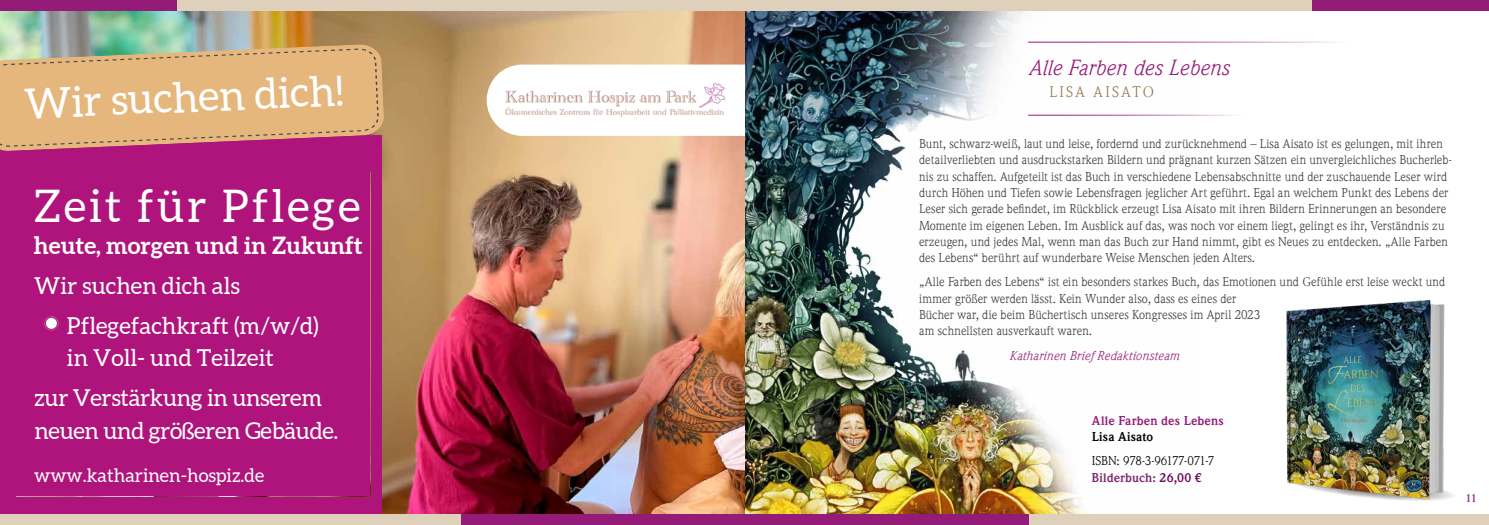
<style>
.page{position:relative;width:1489px;height:525px;background:#fff}
.page>*{position:absolute;margin:0;border:0;box-sizing:border-box;transform-origin:0 0}
.t1{font:48.25px "Aleo";letter-spacing:.065em;color:#fff}
.t2{font:44.88px "Aleo";letter-spacing:.065em;color:#fff}
.t3{font:42px "Aleo";color:#fff}
.t4{font:39px "Aleo";color:#fff}
.t5{font:700 25.38px "Aleo";color:#fff}
.t6{font:25px/42.6px "Aleo";letter-spacing:-.005em;color:#fff}
.t7{font:700 23.62px "Aleo";color:#fff}
.t8{font:23.25px/39.6px "Aleo";letter-spacing:-.005em;color:#fff}
.t9{font:italic 21.25px "Weidemann LT";letter-spacing:.005em;color:#951b79}
.t10{font:18.62px "Aleo";color:#fff}
.t11{font:15px "Weidemann LT";letter-spacing:.155em;color:#937951}
.t12{font:12.5px/16.2px "Weidemann LT";letter-spacing:.005em;color:#3b3b3a}
.t13{font:12.5px/16.2px "Weidemann LT";letter-spacing:-.02em;color:#000}
.t14{font:italic 12.5px "Weidemann LT";letter-spacing:.015em;color:#951b79}
.t15{font:700 12.5px "Weidemann LT";letter-spacing:.01em;color:#951b79}
.t16{font:700 12.5px "Weidemann LT";letter-spacing:.015em;color:#000}
.t17{font:700 11.25px "Weidemann LT";color:#9e3583}
.s1{font-weight:700;color:#7f2a6a}
.s2{font-weight:700;color:#74115e}
</style>
<div class="page">
<img style="left:744px;top:11px;width:342px;height:503px">
<div style="left:899px;top:119px;width:571px;height:262px;background:#fff"></div>
<div style="left:1009px;top:40px;width:240px;height:77px;background:#fff"></div>
<hr style="left:1028px;top:115px;width:214px;height:1px;background:#951b79">
<hr style="left:1028px;top:42px;width:318px;height:1px;background:#951b79">
<img style="left:0;top:11px;width:744px;height:503px">
<div style="left:0;top:135px;width:381px;height:380px;background:#ae147c"></div>
<svg style="left:486px;top:64px;width:258px;height:72px"></svg>
<svg style="left:0;top:44px;width:384px;height:107px"></svg>
<svg style="left:0;top:49px;width:378px;height:98px;fill:#e5b77d"></svg>
<svg style="left:44px;top:316px;width:14px;height:15px"></svg>
<img style="left:1286px;top:300px;width:167px;height:201px">
<div style="left:0;top:0;width:1488px;height:11px;background:#dfd0bc"></div>
<div style="left:0;top:0;width:177px;height:11px;background:#951b79"></div>
<div style="left:1311px;top:0;width:177px;height:11px;background:#951b79"></div>
<div style="left:0;top:514px;width:1488px;height:10px;background:#dfd0bc"></div>
<div style="left:461px;top:514px;width:567px;height:10px;background:#951b79"></div>
<h3 class="t3" style="left:24px;top:79px;width:321px;rotate:-2deg">Wir suchen dich!</h3>
<h3 class="t4" style="left:39px;top:93px;width:299px;rotate:-2deg">Wir suchen dich!</h3>
<h1 class="t1" style="left:18px;top:172px;width:352px">Zeit für Pflege</h1>
<h3 class="t5" style="left:18px;top:227px;width:355px">heute, morgen und in Zukunft</h3>
<h3 class="t6" style="left:53px;top:264px;width:272px;text-indent:-35px">Wir suchen dich als<br>Pflegefachkraft (m/w/d)</h3>
<h3 class="t6" style="left:18px;top:341px;width:311px;text-indent:35px">in Voll- und Teilzeit<br>zur Verstärkung in unserem</h3>
<h3 class="t6" style="left:18px;top:419px;width:328px">neuen und größeren Gebäude.</h3>
<h2 class="t2" style="left:34px;top:180px;width:328px">Zeit für Pflege</h2>
<h3 class="t7" style="left:34px;top:231px;width:330px">heute, morgen und in Zukunft</h3>
<h3 class="t8" style="left:67px;top:266px;width:253px;text-indent:-33px">Wir suchen dich als<br>Pflegefachkraft (m/w/d)</h3>
<h3 class="t8" style="left:34px;top:338px;width:289px;text-indent:33px">in Voll- und Teilzeit<br>zur Verstärkung in unserem</h3>
<h3 class="t8" style="left:34px;top:410px;width:305px">neuen und größeren Gebäude.</h3>
<h3 class="t10" style="left:34px;top:464px;width:231px">www.katharinen-hospiz.de</h3>
<h3 class="t9" style="left:1028px;top:55px;width:202px">Alle Farben des Lebens</h3>
<p class="t11" style="left:1049px;top:83px;width:106px">LISA AISATO</p>
<p class="t12" style="left:919px;top:136px;width:534px">Bunt, schwarz-weiß, laut und leise, fordernd und zurücknehmend – Lisa Aisato ist es gelungen, mit ihren detailverliebten und ausdruckstarken Bildern und prägnant kurzen Sätzen ein unvergleichliches Bucherleb&shy;nis zu schaffen. Aufgeteilt ist das Buch in verschiedene Lebensabschnitte und der zuschauende Leser wird durch Höhen und Tiefen sowie Lebensfragen jeglicher Art geführt. Egal an welchem Punkt des Lebens der Leser sich gerade befindet, im Rückblick erzeugt Lisa Aisato mit ihren Bildern Erinnerungen an besondere Momente im eigenen Leben. Im Ausblick auf das, was noch vor einem liegt, gelingt es ihr, Verständnis zu erzeugen, und jedes Mal, wenn man das Buch zur Hand nimmt, gibt es Neues zu entdecken. „Alle Farben des Lebens“ berührt auf wunderbare Weise Menschen jeden Alters.</p>
<p class="t12" style="left:919px;top:274px;width:527px">„Alle Farben des Lebens“ ist ein besonders starkes Buch, das Emotionen und Gefühle erst leise weckt und immer größer werden lässt. Kein Wunder also, dass es eines der<br>Bücher war, die beim Büchertisch unseres Kongresses im April 2023<br>am schnellsten ausverkauft waren.</p>
<p class="t14" style="left:1009px;top:348px;width:171px">Katharinen Brief Redaktionsteam</p>
<p class="t15" style="left:1091px;top:413px;width:133px">Alle Farben des Lebens</p>
<p class="t16" style="left:1091px;top:429px;width:63px">Lisa Aisato</p>
<p class="t13" style="left:1091px;top:452px;width:124px">ISBN: 978-3-96177-071-7<br><span class="s1">Bilderbuch:</span> <span class="s2">26,00 €</span></p>
<p class="t17" style="left:1465px;top:491px;width:13px">11</p>
</div>
